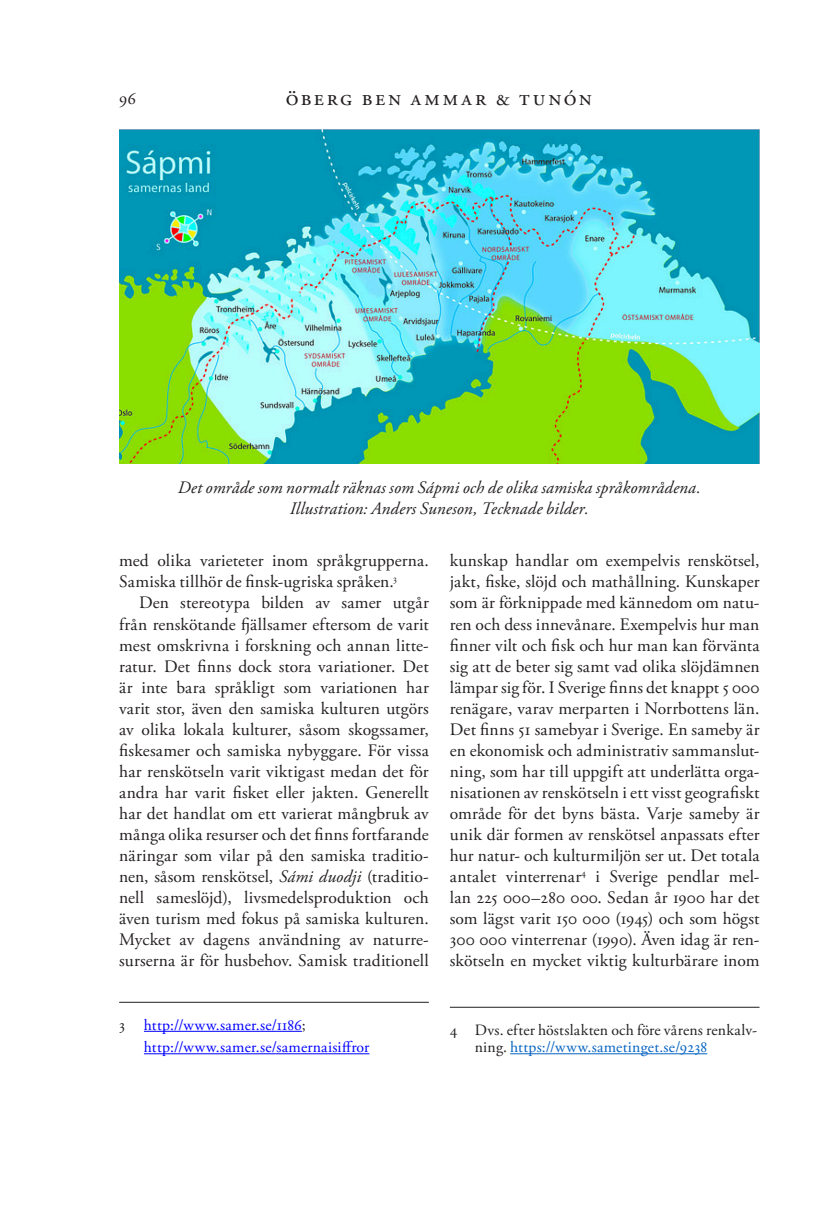
<style>
.page{position:relative;width:834px;height:1216px;background:#fff}
.page>*{position:absolute;margin:0;border:0;box-sizing:border-box;transform-origin:0 0}
.t1{font:22.75px "Adobe Garamond Pro";letter-spacing:.12em;color:#231f20}
.t2{font:17.5px/21px "Adobe Garamond Pro";letter-spacing:-.005em;color:#231f20;text-align:justify}
.Bildtext{font:italic 17.5px "Adobe Garamond Pro";letter-spacing:.01em;color:#231f20}
.t3{font:15.75px/17.5px "Adobe Garamond Pro";letter-spacing:.005em;color:#231f20}
.t4{font:15.75px/22.4px "Adobe Garamond Pro";letter-spacing:.055em;color:#00f}
.s1{font-style:italic}
.s2{color:#231f20}
.s3{color:#0563c1}
</style>
<div class="page">
<img style="left:119px;top:129px;width:640px;height:335px">
<hr style="left:119px;top:1001px;width:310px;height:1px;background:#231f20">
<hr style="left:144px;top:1030px;width:158px;height:1px;background:#00f">
<hr style="left:144px;top:1053px;width:225px;height:1px;background:#00f">
<hr style="left:450px;top:1006px;width:309px;height:1px;background:#231f20">
<hr style="left:510px;top:1053px;width:197px;height:1px;background:#0563c1">
<p class="t2" style="left:119px;top:89px;width:18px">96</p>
<h1 class="t1" style="left:286px;top:84px;width:308px">Öberg Ben AMMAR &amp; Tunón</h1>
<p class="Bildtext" style="left:178px;top:477px;width:524px">Det område som normalt räknas som Sápmi och de olika samiska språkområdena.</p>
<p class="Bildtext" style="left:290px;top:498px;width:300px">Illustration: Anders Suneson, Tecknade bilder.</p>
<p class="t2" style="left:119px;top:551px;width:311px">med olika varieteter inom språkgrupperna.<br>Samiska tillhör de finsk-ugriska språken.<sup>3</sup></p>
<p class="t2" style="left:119px;top:593px;width:311px;text-indent:20px">Den stereotypa bilden av samer utgår från renskötande fjällsamer eftersom de varit mest omskrivna i forskning och annan litte&shy;ratur. Det finns dock stora variationer. Det är inte bara språkligt som variationen har varit stor, även den samiska kulturen utgörs av olika lokala kulturer, såsom skogssamer, fiskesamer och samiska nybyggare. För vissa har renskötseln varit viktigast medan det för andra har varit fisket eller jakten. Generellt har det handlat om ett varierat mångbruk av många olika resurser och det finns fortfarande näringar som vilar på den samiska traditio&shy;nen, såsom renskötsel, <span class="s1">Sámi duodji</span> (traditio&shy;nell sameslöjd), livsmedelsproduktion och även turism med fokus på samiska kulturen.<br>Mycket av dagens användning av naturre&shy;surserna är för husbehov. Samisk traditionell</p>
<p class="t4" style="left:144px;top:1014px;width:227px;text-indent:-25px"><span class="s2">3</span> http://www.samer.se/1186<span class="s2">; </span>http://www.samer.se/samernaisiffror</p>
<p class="t2" style="left:450px;top:551px;width:311px">kunskap handlar om exempelvis renskötsel, jakt, fiske, slöjd och mathållning. Kunskaper som är förknippade med kännedom om natu&shy;ren och dess innevånare. Exempelvis hur man finner vilt och fisk och hur man kan förvänta sig att de beter sig samt vad olika slöjdämnen lämpar sig för. I Sverige finns det knappt 5 000 renägare, varav merparten i Norrbottens län.<br>Det finns 51 samebyar i Sverige. En sameby är en ekonomisk och administrativ sammanslut&shy;ning, som har till uppgift att underlätta orga&shy;nisationen av renskötseln i ett visst geografiskt område för det byns bästa. Varje sameby är unik där formen av renskötsel anpassats efter hur natur- och kulturmiljön ser ut. Det totala antalet vinterrenar<sup>4</sup> i Sverige pendlar mel&shy;lan 225 000–280 000. Sedan år 1900 har det som lägst varit 150 000 (1945) och som högst 300 000 vinterrenar (1990). Även idag är ren&shy;skötseln en mycket viktig kulturbärare inom</p>
<p class="t3" style="left:474px;top:1021px;width:284px;text-indent:-25px">4 Dvs. efter höstslakten och före vårens renkalv&shy;ning. <span class="s3">https://www.sametinget.se/9238</span></p>
</div>
